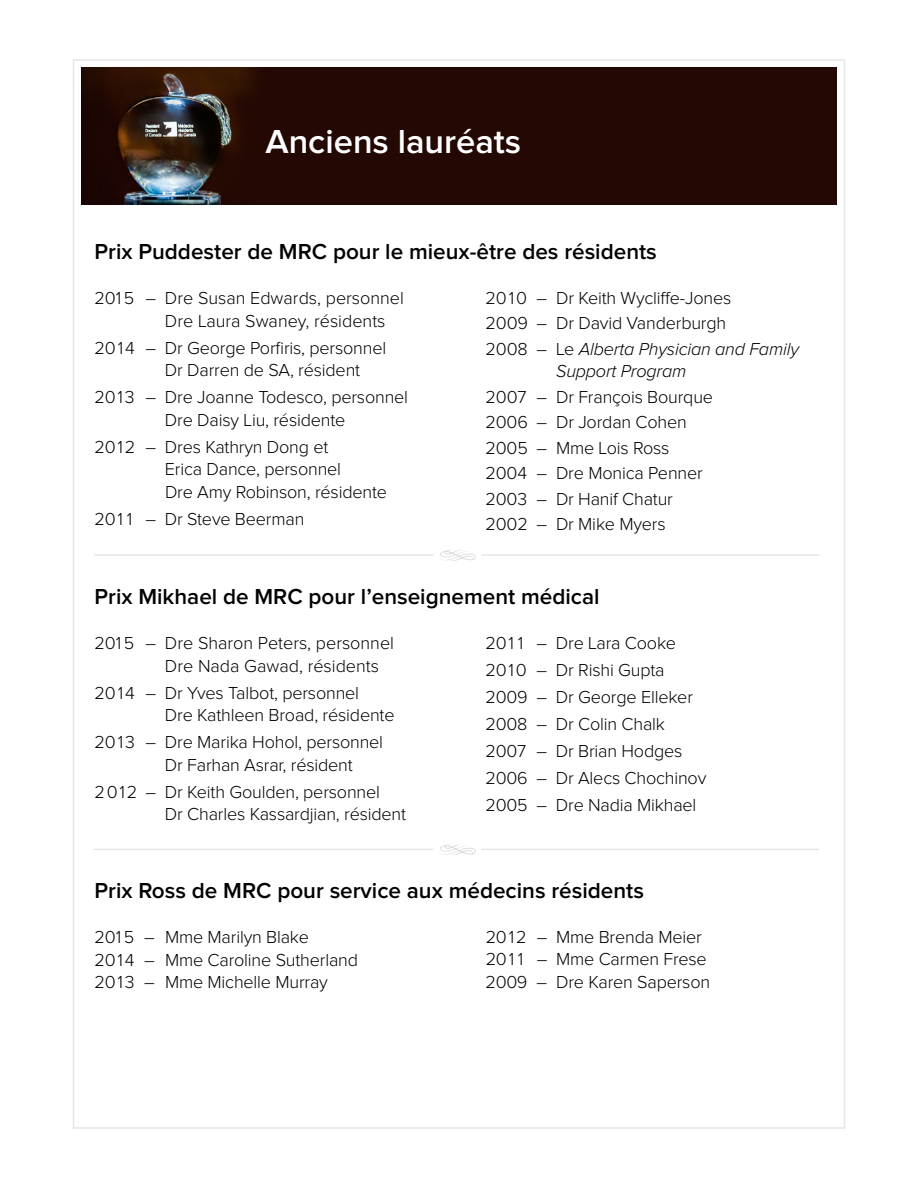
<style>
.page{position:relative;width:918px;height:1188px;background:#fff}
.page>*{position:absolute;margin:0;border:0;box-sizing:border-box;transform-origin:0 0}
.t1{font:600 34.5px "Proxima Nova";color:#fff}
.t2{font:600 22.5px "Proxima Nova";color:#000}
.t3{font:300 18px/22.5px "Proxima Nova";letter-spacing:-.01em;color:#000}
.t4{font:italic 300 18px "Proxima Nova";letter-spacing:-.01em;color:#000}
.s1{font-style:italic}
</style>
<div class="page">
<img style="left:81px;top:68px;width:756px;height:137px">
<hr style="left:94px;top:849px;width:725px;height:1px;background:#dadbdc">
<div style="left:434px;top:844px;width:47px;height:12px;background:#fff"></div>
<svg style="left:440px;top:846px;width:36px;height:8px"></svg>
<div style="left:434px;top:844px;width:47px;height:12px;border:1px solid #fff"></div>
<hr style="left:94px;top:555px;width:725px;height:1px;background:#dadbdc">
<div style="left:434px;top:550px;width:47px;height:11px;background:#fff"></div>
<svg style="left:440px;top:551px;width:36px;height:9px"></svg>
<h1 class="t1" style="left:266px;top:122px;width:257px">Anciens lauréats</h1>
<p class="t2" style="left:94px;top:239px;width:564px">Prix Puddester de MRC pour le mieux-être des résidents</p>
<p class="t3" style="left:165px;top:287px;width:240px;text-indent:-70px">201 5 – Dre Susan Edwards, personnel<br>Dre Laura Swaney, résidents</p>
<p class="t3" style="left:165px;top:337px;width:223px;text-indent:-71px">2014 – Dr George Porfiris, personnel<br>Dr Darren de SA, résident</p>
<p class="t3" style="left:94px;top:386px;width:315px;text-align:center">2013 – Dre Joanne Todesco, personnel<br>Dre Daisy Liu, résidente</p>
<p class="t3" style="left:165px;top:436px;width:224px;text-indent:-71px">2012 – Dres Kathryn Dong et<br>Erica Dance, personnel<br>Dre Amy Robinson, résidente</p>
<p class="t3" style="left:94px;top:508px;width:211px">201 1 – Dr Steve Beerman</p>
<p class="t3" style="left:486px;top:285px;width:315px;line-height:25.5px">2010 – Dr Keith Wycliffe-Jones<br>2009 – Dr David Vanderburgh<br>2008 – Le <span class="s1">Alberta Physician and Family</span></p>
<p class="t4" style="left:556px;top:361px;width:132px">Support Program</p>
<p class="t3" style="left:486px;top:384px;width:229px;line-height:25.5px">2007 – Dr François Bourque<br>2006 – Dr Jordan Cohen<br>2005 – Mme Lois Ross<br>2004 – Dre Monica Penner<br>2003 – Dr Hanif Chatur<br>2002 – Dr Mike Myers</p>
<p class="t2" style="left:94px;top:584px;width:507px">Prix Mikhael de MRC pour l’enseignement médical</p>
<p class="t3" style="left:165px;top:632px;width:231px;text-indent:-70px">201 5 – Dre Sharon Peters, personnel<br>Dre Nada Gawad, résidents</p>
<p class="t3" style="left:165px;top:682px;width:231px;text-indent:-71px">2014 – Dr Yves Talbot, personnel<br>Dre Kathleen Broad, résidente</p>
<p class="t3" style="left:165px;top:731px;width:220px;text-indent:-71px">2013 – Dre Marika Hohol, personnel<br>Dr Farhan Asrar, résident</p>
<p class="t3" style="left:165px;top:781px;width:243px;text-indent:-71px">2012 – Dr Keith Goulden, personnel<br>Dr Charles Kassardjian, résident</p>
<p class="t3" style="left:485px;top:630px;width:222px;line-height:27px">201 1 – Dre Lara Cooke<br>2010 – Dr Rishi Gupta<br>2009 – Dr George Elleker<br>2008 – Dr Colin Chalk<br>2007 – Dr Brian Hodges<br>2006 – Dr Alecs Chochinov<br>2005 – Dre Nadia Mikhael</p>
<p class="t2" style="left:94px;top:878px;width:551px">Prix Ross de MRC pour service aux médecins résidents</p>
<p class="t3" style="left:94px;top:926px;width:265px">201 5 – Mme Marilyn Blake<br>2014 – Mme Caroline Sutherland<br>2013 – Mme Michelle Murray</p>
<p class="t3" style="left:486px;top:926px;width:226px">2012 – Mme Brenda Meier<br>201 1 – Mme Carmen Frese<br>2009 – Dre Karen Saperson</p>
</div>
